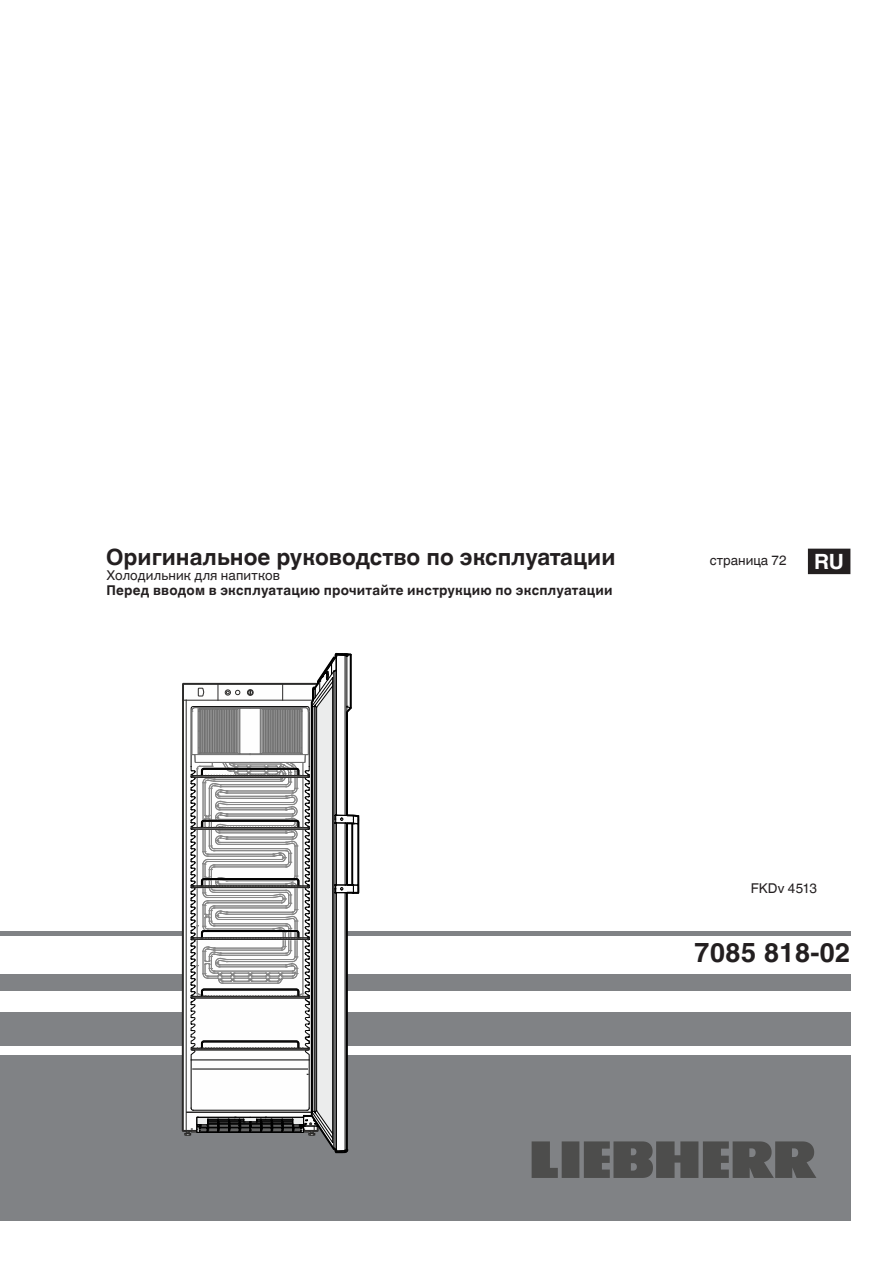
<style>
.page{position:relative;width:893px;height:1263px;background:#fff}
.page>*{position:absolute;margin:0;border:0;box-sizing:border-box;transform-origin:0 0}
.t1{font:700 27px "Helvetica Linotype";color:#231f20}
.t2{font:700 22.5px "Helvetica Linotype";color:#231f20}
.t3{font:700 21px "Helvetica Linotype";color:#fff}
.Text_L{font:700 13.5px "Helvetica Linotype";letter-spacing:.015em;color:#231f20}
.Text_L-2{font:13.5px "Helvetica Linotype";letter-spacing:.01em;color:#231f20}
</style>
<div class="page">
<div style="left:0;top:1054px;width:850px;height:166px;background:#808285"></div>
<div style="left:0;top:1012px;width:850px;height:34px;background:#808285"></div>
<div style="left:0;top:974px;width:850px;height:17px;background:#808285"></div>
<hr style="left:0;top:931px;width:850px;height:4px;background:#808285">
<svg style="left:532px;top:1141px;width:284px;height:37px"></svg>
<div style="left:809px;top:549px;width:41px;height:24px;background:#231f20"></div>
<div style="left:808px;top:549px;width:42px;height:25px;border:2px solid #231f20"></div>
<hr style="left:183px;top:700px;width:135px;height:1px;background:#2b2a29">
<svg style="left:184px;top:653px;width:175px;height:500px"></svg>
<p class="t2" style="left:106px;top:544px;width:511px">Оригинальное руководство по эксплуатации</p>
<p class="Text_L-2" style="left:710px;top:552px;width:78px">страница 72</p>
<p class="Text_L-2" style="left:106px;top:567px;width:175px">Холодильник для напитков</p>
<p class="Text_L" style="left:106px;top:582px;width:508px">Перед вводом в эксплуатацию прочитайте инструкцию по эксплуатации</p>
<p class="t3" style="left:814px;top:549px;width:31px">RU</p>
<p class="Text_L-2" style="left:751px;top:880px;width:68px">FKDv 4513</p>
<p class="t1" style="left:694px;top:936px;width:158px">7085 818-02</p>
</div>
